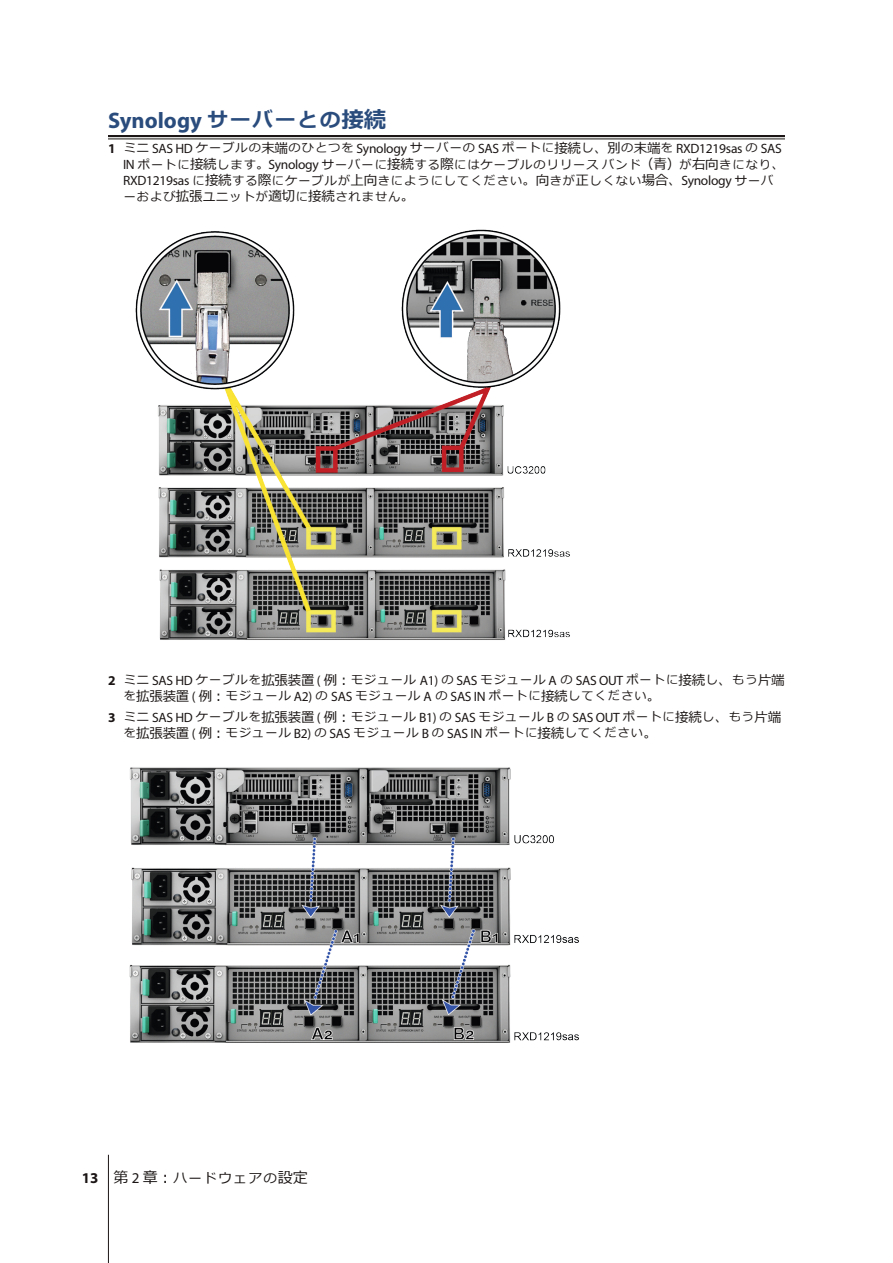
<style>
.page{position:relative;width:893px;height:1263px;background:#fff}
.page>*{position:absolute;margin:0;border:0;box-sizing:border-box;transform-origin:0 0}
.H2-underline{font:700 22.5px "Myriad Pro";color:#2a4c7d}
.t1{font:13.5px "Myriad Pro";letter-spacing:-.02em;color:#1b1615}
.t2{font:13.5px "Meiryo";letter-spacing:.11em;color:#1b1615}
.t3{font:12.15px/16.2px "Meiryo";letter-spacing:.085em;color:#1b1615}
.s1{font-family:"Meiryo";font-size:20.25px}
.s2{font-family:"Meiryo"}
.s3{font-weight:700}
.s4{font-family:"Meiryo";font-size:12.15px}
.s5{font-family:"Myriad Pro";font-size:13.5px}
.s6{font-size:13.5px}
.s7{font-family:"Myriad Pro";font-weight:700;font-size:13.5px}
.s8{font-family:"Myriad Pro";font-weight:700;font-size:15px}
.s9{font-size:15px}
.s10{font-family:"Myriad Pro";font-size:15px}
</style>
<div class="page">
<hr style="left:108px;top:1155px;width:1px;height:108px;background:#1b1615">
<hr style="left:108px;top:135px;width:677px;height:2px;background:#1b1615">
<hr style="left:108px;top:139px;width:677px;height:1px;background:#1b1615">
<img style="left:135px;top:229px;width:435px;height:411px">
<img style="left:129px;top:767px;width:450px;height:276px">
<p class="H2-underline" style="left:108px;top:106px;width:280px">Synology <span class="s1">サーバーとの</span><span class="s2">接続</span></p>
<p class="t1" style="left:108px;top:140px;width:675px"><span class="s3">1</span> <span class="s4">ミニ</span> SAS HD <span class="s4">ケーブルの</span><span class="s2">末端</span><span class="s4">のひとつを</span> Synology <span class="s4">サーバーの</span> SAS <span class="s4">ポートに</span><span class="s2">接続</span><span class="s4">し</span><span class="s2">、別</span><span class="s4">の</span><span class="s2">末端</span><span class="s4">を</span> RXD1219sas <span class="s4">の</span> SAS</p>
<p class="t3" style="left:123px;top:157px;width:663px"><span class="s5">IN</span> ポートに<span class="s6">接続</span>します<span class="s6">。</span><span class="s5">Synology</span> サーバーに<span class="s6">接続</span>する<span class="s6">際</span>にはケーブルのリリースバンド<span class="s6">（青）</span>が<span class="s6">右向</span>きになり<span class="s6">、<br></span><span class="s5">RXD1219sas</span> に<span class="s6">接続</span>する<span class="s6">際</span>にケーブルが<span class="s6">上向</span>きにようにしてください<span class="s6">。向</span>きが<span class="s6">正</span>しくない<span class="s6">場合、</span><span class="s5">Synology</span> サーバーおよび<span class="s6">拡張</span>ユニットが<span class="s6">適切</span>に<span class="s6">接続</span>されません<span class="s6">。</span></p>
<p class="t3" style="left:124px;top:672px;width:663px;text-indent:-16px"><span class="s7">2</span> ミニ <span class="s5">SAS HD</span> ケーブルを<span class="s6">拡張装置</span> <span class="s5">(</span> <span class="s6">例︓</span>モジュール <span class="s5">A1)</span> の <span class="s5">SAS</span> モジュール <span class="s5">A</span> の <span class="s5">SAS OUT</span> ポートに<span class="s6">接続</span>し<span class="s6">、</span>もう<span class="s6">片端</span>を<span class="s6">拡張装置</span> <span class="s5">(</span> <span class="s6">例︓</span>モジュール <span class="s5">A2)</span> の <span class="s5">SAS</span> モジュール <span class="s5">A</span> の <span class="s5">SAS IN</span> ポートに<span class="s6">接続</span>してください<span class="s6">。</span></p>
<p class="t3" style="left:124px;top:709px;width:659px;text-indent:-16px"><span class="s7">3</span> ミニ <span class="s5">SAS HD</span> ケーブルを<span class="s6">拡張装置</span> <span class="s5">(</span> <span class="s6">例︓</span>モジュール <span class="s5">B1)</span> の <span class="s5">SAS</span> モジュール <span class="s5">B</span> の <span class="s5">SAS OUT</span> ポートに<span class="s6">接続</span>し<span class="s6">、</span>もう<span class="s6">片端</span>を<span class="s6">拡張装置</span> <span class="s5">(</span> <span class="s6">例︓</span>モジュール <span class="s5">B2)</span> の <span class="s5">SAS</span> モジュール <span class="s5">B</span> の <span class="s5">SAS IN</span> ポートに<span class="s6">接続</span>してください<span class="s6">。</span></p>
<p class="t2" style="left:82px;top:1168px;width:227px"><span class="s8">13</span> <span class="s9">第</span> <span class="s10">2</span> <span class="s9">章︓</span>ハードウェアの<span class="s9">設定</span></p>
</div>
